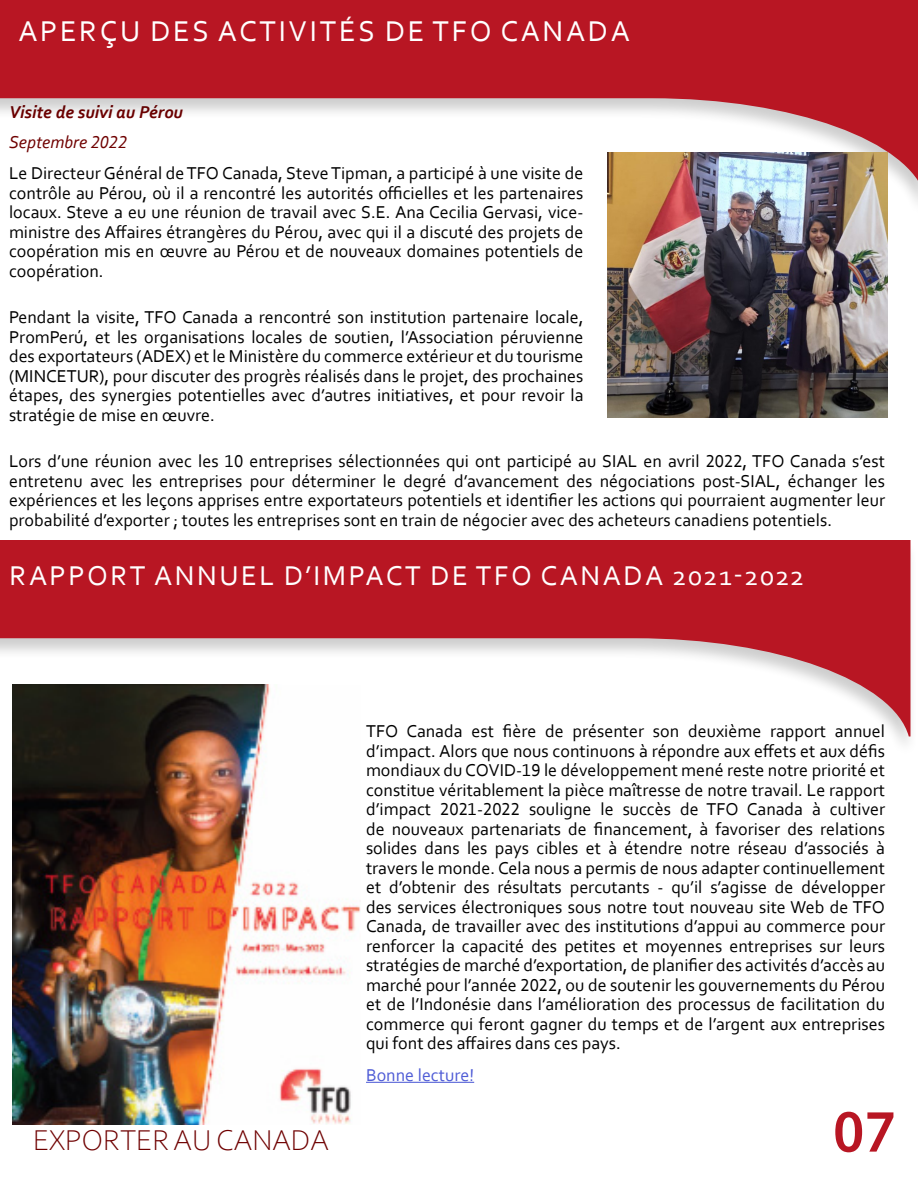
<style>
.page{position:relative;width:918px;height:1188px;background:#fff}
.page>*{position:absolute;margin:0;border:0;box-sizing:border-box;transform-origin:0 0}
.page_numbers_red{font:700 60px "Corbel";color:#b81623}
.section_title_white{font:30px "Corbel";letter-spacing:.09em;color:#fff}
.title_footer_dark_re{font:300 30px "Corbel";color:#6f0000}
.section_title_white-2{font:28.5px "Corbel";letter-spacing:.09em;color:#fff}
.paragraph_black{font:18px/19.5px "Corbel";color:#000;text-align:justify}
.paragraph_black-2{font:italic 700 18px "Corbel";color:#6f0000}
.paragraph_black-3{font:italic 18px "Corbel";color:#6f0000}
.paragraph_black-4{font:18px "Corbel";color:#4f5cd6}
</style>
<div class="page">
<hr style="left:366px;top:1082px;width:108px;height:1px;background:#4f5cd6">
<img style="left:13px;top:758px;width:347px;height:366px">
<svg style="left:0;top:0;width:918px;height:196px;fill:#b81623"></svg>
<div style="left:0;top:539px;width:918px;height:219px;background:#000;opacity:.2"></div>
<svg style="left:0;top:540px;width:910px;height:196px;fill:#b81623"></svg>
<img style="left:608px;top:152px;width:280px;height:266px">
<p class="section_title_white" style="left:19px;top:12px;width:613px">APERÇU DES ACTIVITÉS DE TFO CANADA</p>
<p class="paragraph_black-2" style="left:9px;top:100px;width:176px">Visite de suivi au Pérou</p>
<p class="paragraph_black-3" style="left:9px;top:130px;width:120px">Septembre 2022</p>
<p class="paragraph_black" style="left:9px;top:163px;width:576px">Le Directeur Général deTFO Canada, SteveTipman, a participé à une visite de contrôle au Pérou, où il a rencontré les autorités officielles et les partenaires locaux. Steve a eu une réunion de travail avec S.E. Ana Cecilia Gervasi, vice&shy;ministre des Affaires étrangères du Pérou, avec qui il a discuté des projets de coopération mis en œuvre au Pérou et de nouveaux domaines potentiels de coopération.</p>
<p class="paragraph_black" style="left:9px;top:307px;width:576px">Pendant la visite, TFO Canada a rencontré son institution partenaire locale, PromPerú, et les organisations locales de soutien, l’Association péruvienne des exportateurs (ADEX) et le Ministère du commerce extérieur et du tourisme (MINCETUR), pour discuter des progrès réalisés dans le projet, des prochaines étapes, des synergies potentielles avec d’autres initiatives, et pour revoir la stratégie de mise en œuvre.</p>
<p class="paragraph_black" style="left:9px;top:451px;width:878px">Lors d’une réunion avec les 10 entreprises sélectionnées qui ont participé au SIAL en avril 2022, TFO Canada s’est entretenu avec les entreprises pour déterminer le degré d’avancement des négociations post-SIAL, échanger les expériences et les leçons apprises entre exportateurs potentiels et identifier les actions qui pourraient augmenter leur probabilité d’exporter ; toutes les entreprises sont en train de négocier avec des acheteurs canadiens potentiels.</p>
<p class="section_title_white-2" style="left:10px;top:558px;width:796px">RAPPORT ANNUEL D’IMPACT DE TFO CANADA 2021-2022</p>
<p class="title_footer_dark_re" style="left:33px;top:1121px;width:297px">EXPORTER AU CANADA</p>
<p class="paragraph_black" style="left:366px;top:721px;width:521px">TFO Canada est fière de présenter son deuxième rapport annuel d’impact. Alors que nous continuons à répondre aux effets et aux défis mondiaux du COVID-19 le développement mené reste notre priorité et constitue véritablement la pièce maîtresse de notre travail. Le rapport d’impact 2021-2022 souligne le succès de TFO Canada à cultiver de nouveaux partenariats de financement, à favoriser des relations solides dans les pays cibles et à étendre notre réseau d’associés à travers le monde. Cela nous a permis de nous adapter continuellement et d’obtenir des résultats percutants - qu’il s’agisse de développer des services électroniques sous notre tout nouveau site Web de TFO Canada, de travailler avec des institutions d’appui au commerce pour renforcer la capacité des petites et moyennes entreprises sur leurs stratégies de marché d’exportation, de planifier des activités d’accès au marché pour l’année 2022, ou de soutenir les gouvernements du Pérou et de l’Indonésie dans l’amélioration des processus de facilitation du commerce qui feront gagner du temps et de l’argent aux entreprises qui font des affaires dans ces pays.</p>
<p class="paragraph_black-4" style="left:366px;top:1063px;width:110px">Bonne lecture!</p>
<p class="page_numbers_red" style="left:833px;top:1094px;width:65px">07</p>
</div>
